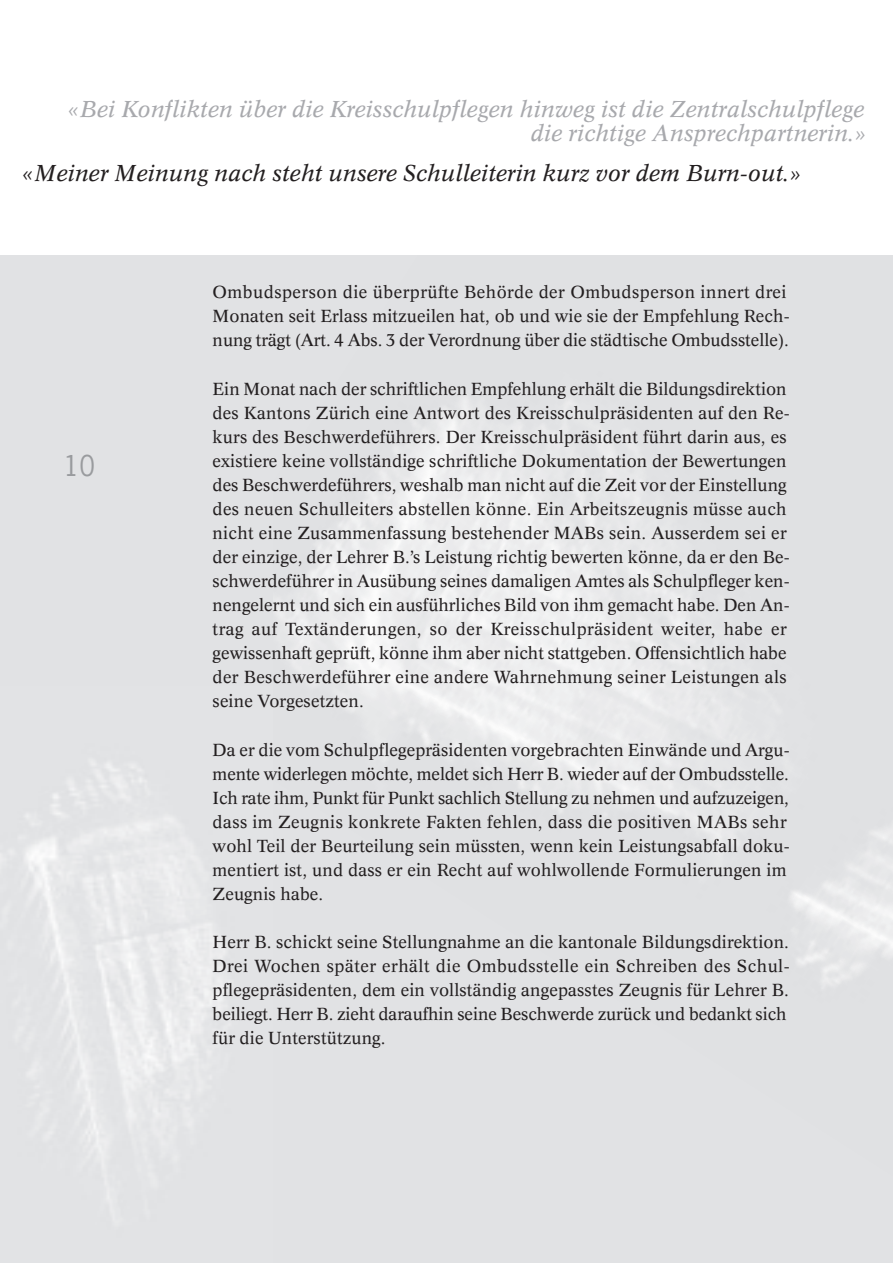
<style>
.page{position:relative;width:893px;height:1263px;background:#fff}
.page>*{position:absolute;margin:0;border:0;box-sizing:border-box;transform-origin:0 0}
.t1{font:27px "News Gothic Std";color:#999b9e}
.t2{font:italic 22.5px/24px "Concorde";letter-spacing:-.01em;color:#a8a9ad;text-align:right}
.t3{font:italic 22.5px "Concorde";letter-spacing:-.01em;color:#231f20}
.t4{font:17.1px/24px "Concorde";letter-spacing:.005em;color:#231f20}
</style>
<div class="page">
<div style="left:0;top:255px;width:893px;height:1008px;background:#e1e2e4"></div>
<img style="left:0;top:762px;width:225px;height:437px">
<img style="left:275px;top:400px;width:618px;height:583px">
<h2 class="t2" style="left:68px;top:98px;width:801px">«Bei Konflikten über die Kreisschulpflegen hinweg ist die Zentralschulpflege die richtige Ansprechpartnerin.»</h2>
<h2 class="t3" style="left:22px;top:164px;width:782px">«Meiner Meinung nach steht unsere Schulleiterin kurz vor dem Burn-out.»</h2>
<h1 class="t1" style="left:64px;top:451px;width:33px">10</h1>
<p class="t4" style="left:213px;top:281px;width:579px">Ombudsperson die überprüfte Behörde der Ombudsperson innert drei<br>Monaten seit Erlass mitzueilen hat, ob und wie sie der Empfehlung Rech&shy;nung trägt (Art. 4 Abs. 3 der Verordnung über die städtische Ombudsstelle).</p>
<p class="t4" style="left:213px;top:378px;width:579px">Ein Monat nach der schriftlichen Empfehlung erhält die Bildungsdirektion des Kantons Zürich eine Antwort des Kreisschulpräsidenten auf den Re&shy;kurs des Beschwerdeführers. Der Kreisschulpräsident führt darin aus, es existiere keine vollständige schriftliche Dokumentation der Bewertungen des Beschwerdeführers, weshalb man nicht auf die Zeit vor der Einstellung des neuen Schulleiters abstellen könne. Ein Arbeitszeugnis müsse auch nicht eine Zusammenfassung bestehender MABs sein. Ausserdem sei er der einzige, der Lehrer B.’s Leistung richtig bewerten könne, da er den Be&shy;schwerdeführer in Ausübung seines damaligen Amtes als Schulpfleger ken&shy;nengelernt und sich ein ausführliches Bild von ihm gemacht habe. Den An&shy;trag auf Textänderungen, so der Kreisschulpräsident weiter, habe er gewissenhaft geprüft, könne ihm aber nicht stattgeben. Offensichtlich habe der Beschwerdeführer eine andere Wahrnehmung seiner Leistungen als seine Vorgesetzten.</p>
<p class="t4" style="left:213px;top:739px;width:579px">Da er die vom Schulpflegepräsidenten vorgebrachten Einwände und Argu&shy;mente widerlegen möchte, meldet sich Herr B. wieder auf der Ombudsstelle.<br>Ich rate ihm, Punkt für Punkt sachlich Stellung zu nehmen und aufzuzeigen, dass im Zeugnis konkrete Fakten fehlen, dass die positiven MABs sehr wohl Teil der Beurteilung sein müssten, wenn kein Leistungsabfall doku&shy;mentiert ist, und dass er ein Recht auf wohlwollende Formulierungen im Zeugnis habe.</p>
<p class="t4" style="left:213px;top:932px;width:579px">Herr B. schickt seine Stellungnahme an die kantonale Bildungsdirektion.<br>Drei Wochen später erhält die Ombudsstelle ein Schreiben des Schul&shy;pflegepräsidenten, dem ein vollständig angepasstes Zeugnis für Lehrer B. beiliegt. Herr B. zieht daraufhin seine Beschwerde zurück und bedankt sich für die Unterstützung.</p>
</div>
